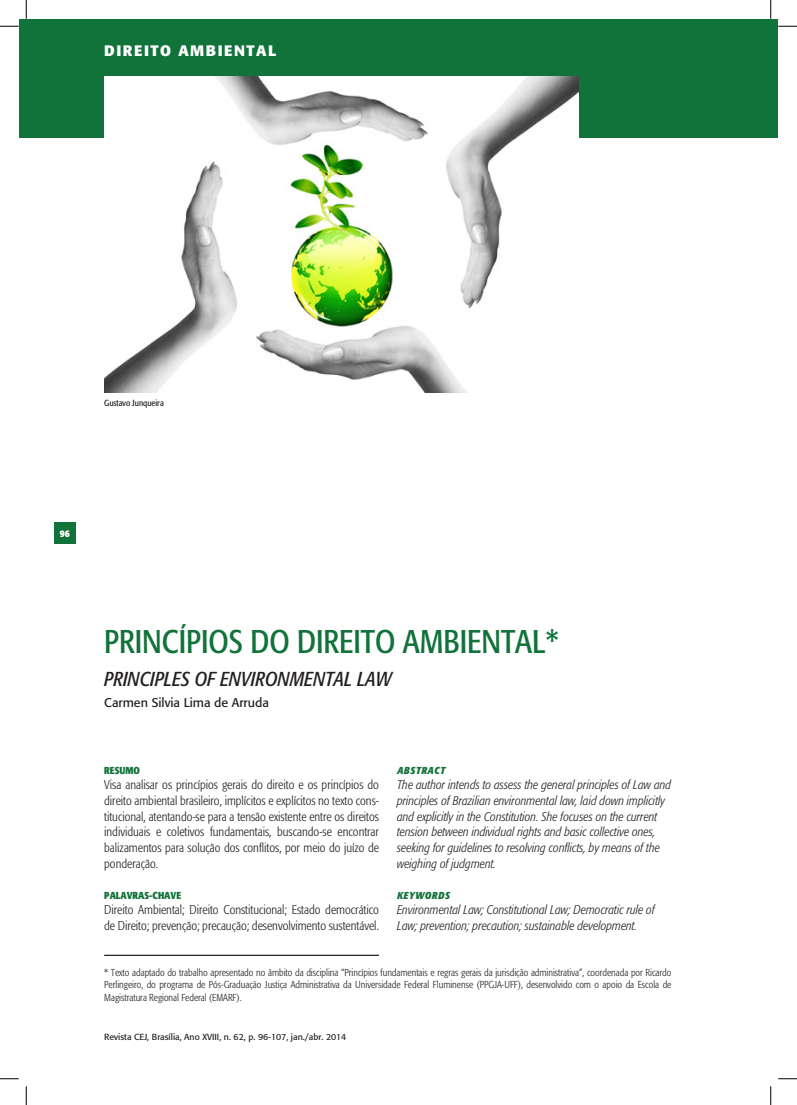
<style>
.page{position:relative;width:797px;height:1105px;background:#fff}
.page>*{position:absolute;margin:0;border:0;box-sizing:border-box;transform-origin:0 0}
.titulo_artigos{font:condensed 32.5px "Formata";color:#11723a}
.titulo_artigo_ingles{font:italic condensed 20px "Formata";color:#231f20}
.retranca{font:700 15px "Formata";letter-spacing:.1em;color:#fff}
.resumo{font:300 condensed 12.5px/15.6px "Formata";color:#231f20;text-align:justify}
.abstract{font:italic 300 condensed 12.5px/15.6px "Formata";color:#231f20}
.autor_inicial{font:12.5px "Formata";color:#231f20}
.rodape-titulo{font:300 condensed 10px/12.5px "Formata";color:#231f20;text-align:justify}
.titulo_interno{font:700 condensed 10px "Formata";color:#11723a}
.titulo_interno_abstr{font:italic 700 condensed 10px "Formata";letter-spacing:.05em;color:#11723a}
.numeracao{font:700 condensed 10px "Formata";color:#fff}
.t1{font:8.75px "Formata";color:#231f20}
.ilustrador{font:condensed 8.75px "Formata";color:#231f20}
</style>
<div class="page">
<div style="left:54px;top:522px;width:22px;height:22px;background:#11723a"></div>
<div style="left:19px;top:19px;width:758px;height:119px;background:#11723a"></div>
<hr style="left:104px;top:955px;width:275px;height:1px;background:#231f20">
<img style="left:104px;top:77px;width:474px;height:316px">
<svg style="left:0;top:25px;width:19px;height:2px"></svg>
<svg style="left:778px;top:25px;width:19px;height:2px"></svg>
<svg style="left:0;top:1078px;width:19px;height:1px"></svg>
<svg style="left:778px;top:1078px;width:19px;height:1px"></svg>
<svg style="left:25px;top:0;width:2px;height:19px"></svg>
<svg style="left:25px;top:1086px;width:2px;height:19px"></svg>
<svg style="left:770px;top:0;width:1px;height:19px"></svg>
<svg style="left:770px;top:1086px;width:1px;height:19px"></svg>
<p class="retranca" style="left:104px;top:41px;width:173px">DIREITO AMBIENTAL</p>
<p class="ilustrador" style="left:104px;top:398px;width:61px">Gustavo Junqueira</p>
<p class="numeracao" style="left:60px;top:527px;width:11px">96</p>
<p class="titulo_artigos" style="left:104px;top:622px;width:456px">PRINCÍPIOS DO DIREITO AMBIENTAL*</p>
<p class="titulo_artigo_ingles" style="left:104px;top:667px;width:289px">PRINCIPLES OF ENVIRONMENTAL LAW</p>
<p class="autor_inicial" style="left:104px;top:695px;width:166px">Carmen Silvia Lima de Arruda</p>
<p class="titulo_interno" style="left:104px;top:764px;width:37px">RESUMO</p>
<p class="resumo" style="left:104px;top:777px;width:276px">Visa analisar os princípios gerais do direito e os princípios do direito ambiental brasileiro, implícitos e explícitos no texto cons&shy;titucional, atentando-se para a tensão existente entre os direitos individuais e coletivos fundamentais, buscando-se encontrar balizamentos para solução dos conflitos, por meio do juízo de ponderação.</p>
<p class="titulo_interno" style="left:104px;top:889px;width:78px">PALAVRAS-CHAVE</p>
<p class="resumo" style="left:104px;top:902px;width:276px">Direito Ambiental; Direito Constitucional; Estado democrático de Direito; prevenção; precaução; desenvolvimento sustentável.</p>
<p class="rodape-titulo" style="left:104px;top:966px;width:568px">* Texto adaptado do trabalho apresentado no âmbito da disciplina “Princípios fundamentais e regras gerais da jurisdição administrativa”, coordenada por Ricardo Perlingeiro, do programa de Pós-Graduação Justiça Administrativa da Universidade Federal Fluminense (PPGJA-UFF), desenvolvido com o apoio da Escola de Magistratura Regional Federal (EMARF).</p>
<p class="titulo_interno_abstr" style="left:397px;top:764px;width:50px">ABSTRACT</p>
<p class="abstract" style="left:397px;top:777px;width:276px">The author intends to assess the general principles of Law and principles of Brazilian environmental law, laid down implicitly and explicitly in the Constitution. She focuses on the current tension between individual rights and basic collective ones, seeking for guidelines to resolving conflicts, by means of the weighing of judgment.</p>
<p class="titulo_interno_abstr" style="left:397px;top:889px;width:54px">KEYWORDS</p>
<p class="abstract" style="left:397px;top:902px;width:259px">Environmental Law; Constitutional Law; Democratic rule of<br>Law; prevention; precaution; sustainable development.</p>
<p class="t1" style="left:104px;top:1031px;width:244px">Revista CEJ, Brasília, Ano XVIII, n. 62, p. 96-107, jan./abr. 2014</p>
</div>
